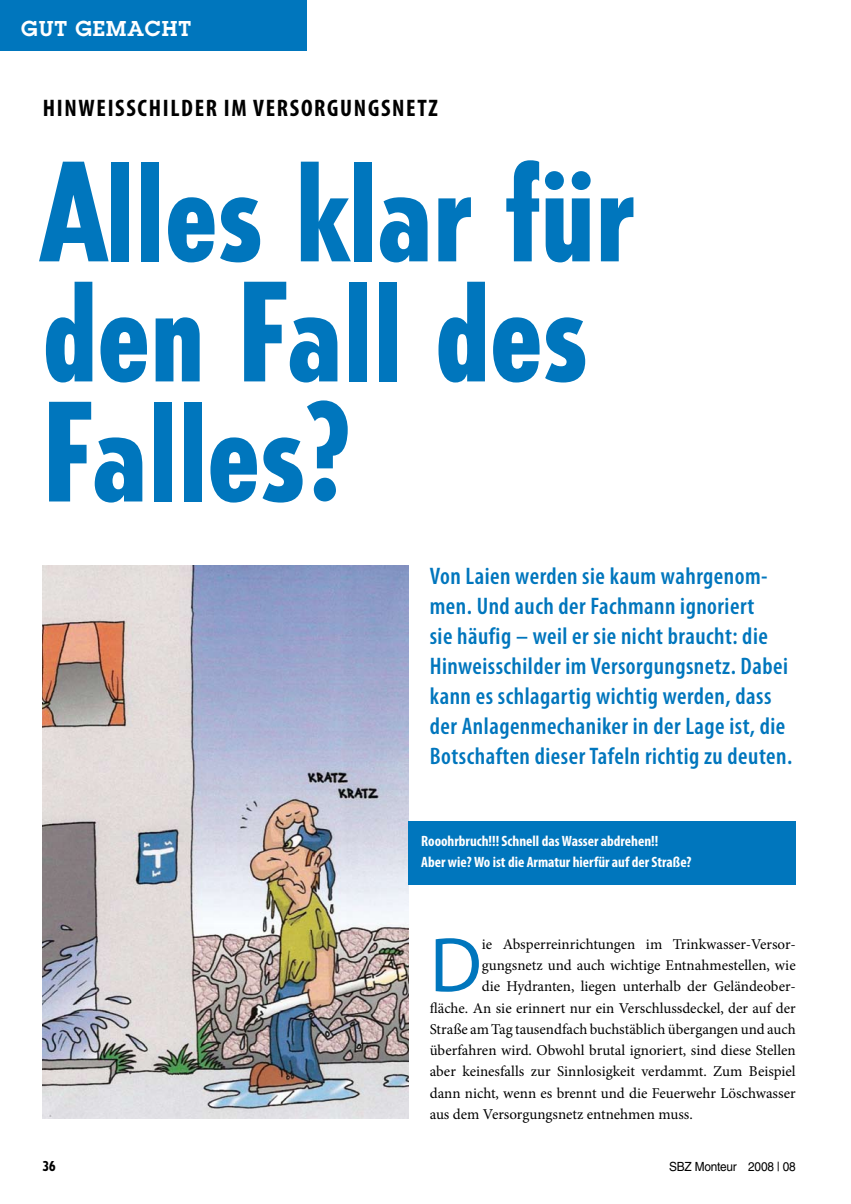
<style>
.page{position:relative;width:851px;height:1204px;background:#fff}
.page>*{position:absolute;margin:0;border:0;box-sizing:border-box;transform-origin:0 0}
.t1{font:800 condensed 135px/120px "Tempo Std";color:#0076bd}
.t2{font:78.15px "Myriad Pro";color:#0076bd}
.t3{font:600 condensed 24px/30px "Myriad Pro";letter-spacing:.02em;color:#0076bd}
.t4{font:700 condensed 24px "Myriad Pro";letter-spacing:.07em;color:#000}
.t5{font:600 21px "Lubalin Graph Std";letter-spacing:.05em;color:#fff}
.t6{font:15px "Minion Pro";color:#000}
.t7{font:700 condensed 15px/21px "Myriad Pro";color:#fff}
.t8{font:800 condensed 13.5px "Tempo Std";color:#000}
.t9{font:12.6px "Helvetica LT Std";letter-spacing:-.02em;color:#000;scale:.94 1}
</style>
<div class="page">
<img style="left:43px;top:566px;width:365px;height:552px">
<div style="left:0;top:0;width:306px;height:51px;background:#0076bd"></div>
<div style="left:408px;top:821px;width:387px;height:63px;background:#0076bd"></div>
<h3 class="t5" style="left:21px;top:15px;width:171px">GUT GEMACHT</h3>
<h3 class="t4" style="left:43px;top:93px;width:396px">Hinweisschilder im Versorgungsnetz</h3>
<h1 class="t1" style="left:43px;top:151px;width:594px">Alles klar für den Fall des<br>Falles?</h1>
<p class="t3" style="left:429px;top:560px;width:364px">Von Laien werden sie kaum wahrgenom&shy;men. Und auch der Fachmann ignoriert<br>sie häufig – weil er sie nicht braucht: die Hinweisschilder im Versorgungsnetz. Dabei kann es schlagartig wichtig werden, dass der Anlagenmechaniker in der Lage ist, die Botschaften dieser Tafeln richtig zu deuten.</p>
<p class="t7" style="left:421px;top:830px;width:272px">Rooohrbruch!!! Schnell das Wasser abdrehen!!<br>Aber wie? Wo ist die Armatur hierfür auf der Straße?</p>
<h2 class="t2" style="left:429px;top:916px;width:54px">D</h2>
<p class="t6" style="left:481px;top:933px;width:315px">ie Absperreinrichtungen im Trinkwasser-Versor-</p>
<p class="t6" style="left:481px;top:955px;width:315px">gungsnetz und auch wichtige Entnahmestellen, wie</p>
<p class="t6" style="left:481px;top:976px;width:315px">die Hydranten, liegen unterhalb der Geländeober-</p>
<p class="t6" style="left:429px;top:997px;width:367px">fläche. An sie erinnert nur ein Verschlussdeckel, der auf der</p>
<p class="t6" style="left:429px;top:1018px;width:367px">Straße am Tag tausendfach buchstäblich übergangen und auch</p>
<p class="t6" style="left:429px;top:1040px;width:367px">überfahren wird. Obwohl brutal ignoriert, sind diese Stellen</p>
<p class="t6" style="left:429px;top:1061px;width:367px">aber keinesfalls zur Sinnlosigkeit verdammt. Zum Beispiel</p>
<p class="t6" style="left:429px;top:1082px;width:367px">dann nicht, wenn es brennt und die Feuerwehr Löschwasser</p>
<p class="t6" style="left:429px;top:1103px;width:264px">aus dem Versorgungsnetz entnehmen muss.</p>
<p class="t8" style="left:43px;top:1157px;width:14px">36</p>
<p class="t9" style="left:669px;top:1158px;width:136px">SBZ Monteur 2008 | 08</p>
</div>
